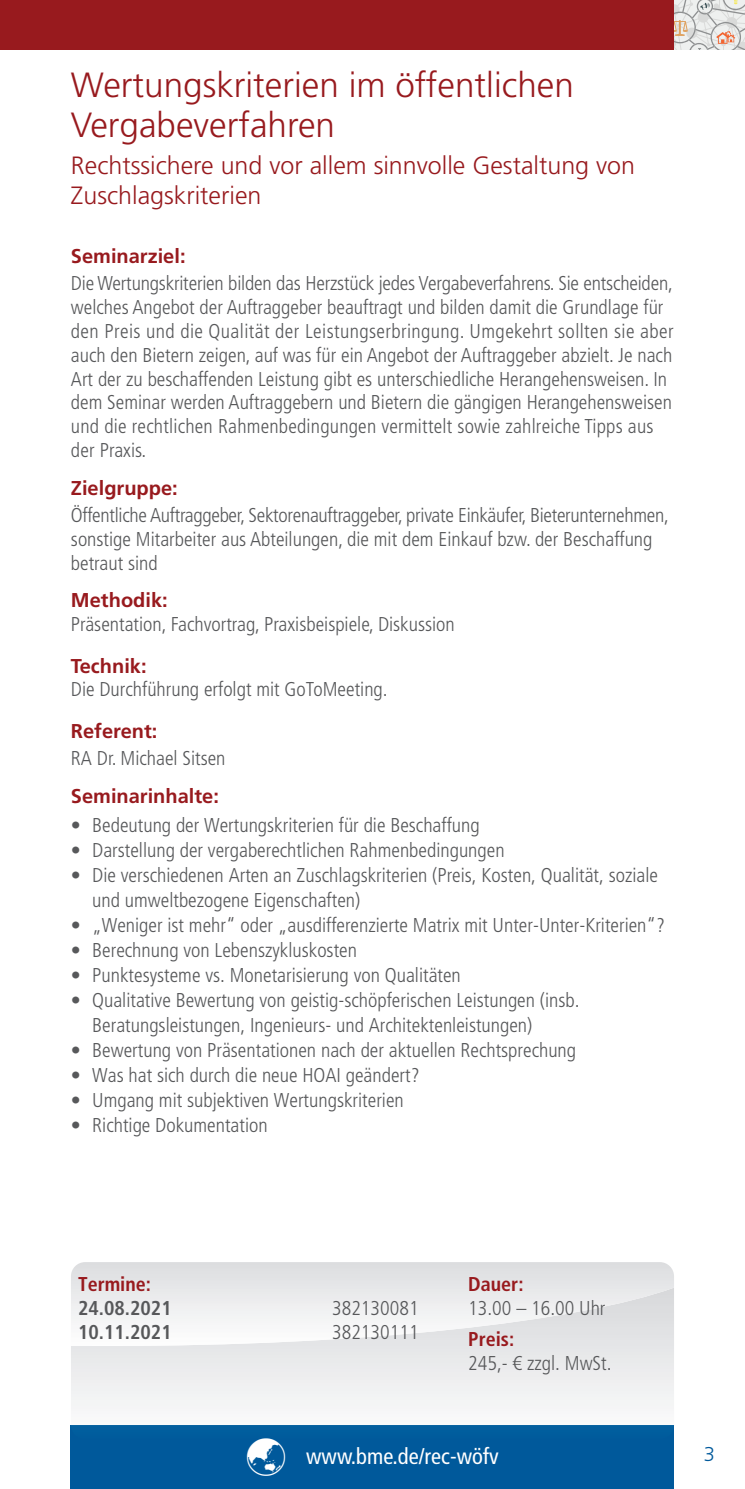
<style>
.page{position:relative;width:745px;height:1489px;background:#fff}
.page>*{position:absolute;margin:0;border:0;box-sizing:border-box;transform-origin:0 0}
.t1{font:300 35px/40px "Frutiger LT Std";color:#981a1e}
.t2{font:300 25px/30px "Frutiger LT Std";color:#981a1e}
.t3{font:condensed 22.5px "Frutiger LT Std";color:#fff}
.t4{font:300 condensed 20px/23.8px "Frutiger LT Std";color:#57585a}
.t5{font:700 20px "Frutiger LT Std";color:#981a1e}
.t6{font:700 condensed 20px "Frutiger LT Std";color:#981a1e}
.t7{font:700 condensed 20px "Frutiger LT Std";color:#57585a}
.t8{font:300 20px "Frutiger LT Std";color:#00599b}
</style>
<div class="page">
<div style="left:0;top:0;width:744px;height:50px;background:#981a1e"></div>
<svg style="left:674px;top:0;width:70px;height:50px;background:#dbd8d3"></svg>
<div style="left:71px;top:1424px;width:602px;height:64px;background:#00599b"></div>
<div style="left:71px;top:1345px;width:602px;height:61px;background:#ededee"></div>
<svg style="left:71px;top:1424px;width:602px;height:2px"></svg>
<h1 class="t1" style="left:71px;top:66px;width:504px">Wertungskriterien im öffentlichen<br>Vergabeverfahren</h1>
<p class="t2" style="left:71px;top:151px;width:565px">Rechtssichere und vor allem sinnvolle Gestaltung von<br>Zuschlagskriterien</p>
<p class="t5" style="left:71px;top:244px;width:116px">Seminarziel:</p>
<p class="t4" style="left:71px;top:272px;width:603px">Die Wertungskriterien bilden das Herzstück jedes Vergabeverfahrens. Sie entscheiden, welches Angebot der Auftraggeber beauftragt und bilden damit die Grundlage für den Preis und die Qualität der Leistungserbringung. Umgekehrt sollten sie aber auch den Bietern zeigen, auf was für ein Angebot der Auftraggeber abzielt. Je nach Art der zu beschaffenden Leistung gibt es unterschiedliche Herangehensweisen. In dem Seminar werden Auftraggebern und Bietern die gängigen Herangehensweisen und die rechtlichen Rahmenbedingungen vermittelt sowie zahlreiche Tipps aus der Praxis.</p>
<p class="t5" style="left:71px;top:476px;width:108px">Zielgruppe:</p>
<p class="t4" style="left:71px;top:503px;width:599px">Öffentliche Auftraggeber, Sektorenauftraggeber, private Einkäufer, Bieterunternehmen, sonstige Mitarbeiter aus Abteilungen, die mit dem Einkauf bzw. der Beschaffung betraut sind</p>
<p class="t5" style="left:71px;top:588px;width:98px">Methodik:</p>
<p class="t4" style="left:71px;top:612px;width:385px">Präsentation, Fachvortrag, Praxisbeispiele, Diskussion</p>
<p class="t5" style="left:71px;top:654px;width:77px">Technik:</p>
<p class="t4" style="left:71px;top:678px;width:318px">Die Durchführung erfolgt mit GoToMeeting.</p>
<p class="t5" style="left:71px;top:719px;width:88px">Referent:</p>
<p class="t4" style="left:71px;top:746px;width:156px">RA Dr. Michael Sitsen</p>
<p class="t5" style="left:71px;top:784px;width:149px">Seminarinhalte:</p>
<p class="t4" style="left:71px;top:813px;width:410px">• Bedeutung der Wertungskriterien für die Beschaffung</p>
<p class="t4" style="left:71px;top:838px;width:435px">• Darstellung der vergaberechtlichen Rahmenbedingungen</p>
<p class="t4" style="left:92px;top:862px;width:567px;line-height:25px;text-indent:-21px">• Die verschiedenen Arten an Zuschlagskriterien (Preis, Kosten, Qualität, soziale und umweltbezogene Eigenschaften)</p>
<p class="t4" style="left:71px;top:913px;width:595px">• „Weniger ist mehr“ oder „ausdifferenzierte Matrix mit Unter-Unter-Kriterien“?</p>
<p class="t4" style="left:71px;top:938px;width:287px">• Berechnung von Lebenszykluskosten</p>
<p class="t4" style="left:71px;top:963px;width:391px">• Punktesysteme vs. Monetarisierung von Qualitäten</p>
<p class="t4" style="left:92px;top:987px;width:488px;line-height:25px;text-indent:-21px">• Qualitative Bewertung von geistig-schöpferischen Leistungen (insb.<br>Beratungsleistungen, Ingenieurs- und Architektenleistungen)</p>
<p class="t4" style="left:71px;top:1038px;width:506px">• Bewertung von Präsentationen nach der aktuellen Rechtsprechung</p>
<p class="t4" style="left:71px;top:1063px;width:350px">• Was hat sich durch die neue HOAI geändert?</p>
<p class="t4" style="left:71px;top:1088px;width:334px">• Umgang mit subjektiven Wertungskriterien</p>
<p class="t4" style="left:71px;top:1113px;width:198px">• Richtige Dokumentation</p>
<p class="t6" style="left:78px;top:1272px;width:75px">Termine:</p>
<p class="t7" style="left:78px;top:1296px;width:95px">24.08.2021</p>
<p class="t4" style="left:332px;top:1296px;width:88px">382130081</p>
<p class="t7" style="left:78px;top:1319px;width:95px">10.11.2021</p>
<p class="t4" style="left:332px;top:1320px;width:88px">382130111</p>
<p class="t6" style="left:468px;top:1272px;width:57px">Dauer:</p>
<p class="t4" style="left:468px;top:1296px;width:139px">13.00 – 16.00 Uhr</p>
<p class="t6" style="left:468px;top:1326px;width:47px">Preis:</p>
<p class="t4" style="left:468px;top:1350px;width:145px">245,- € zzgl. MwSt.</p>
<p class="t3" style="left:306px;top:1443px;width:194px">www.bme.de/rec-wöfv</p>
<p class="t8" style="left:703px;top:1442px;width:13px">3</p>
</div>
